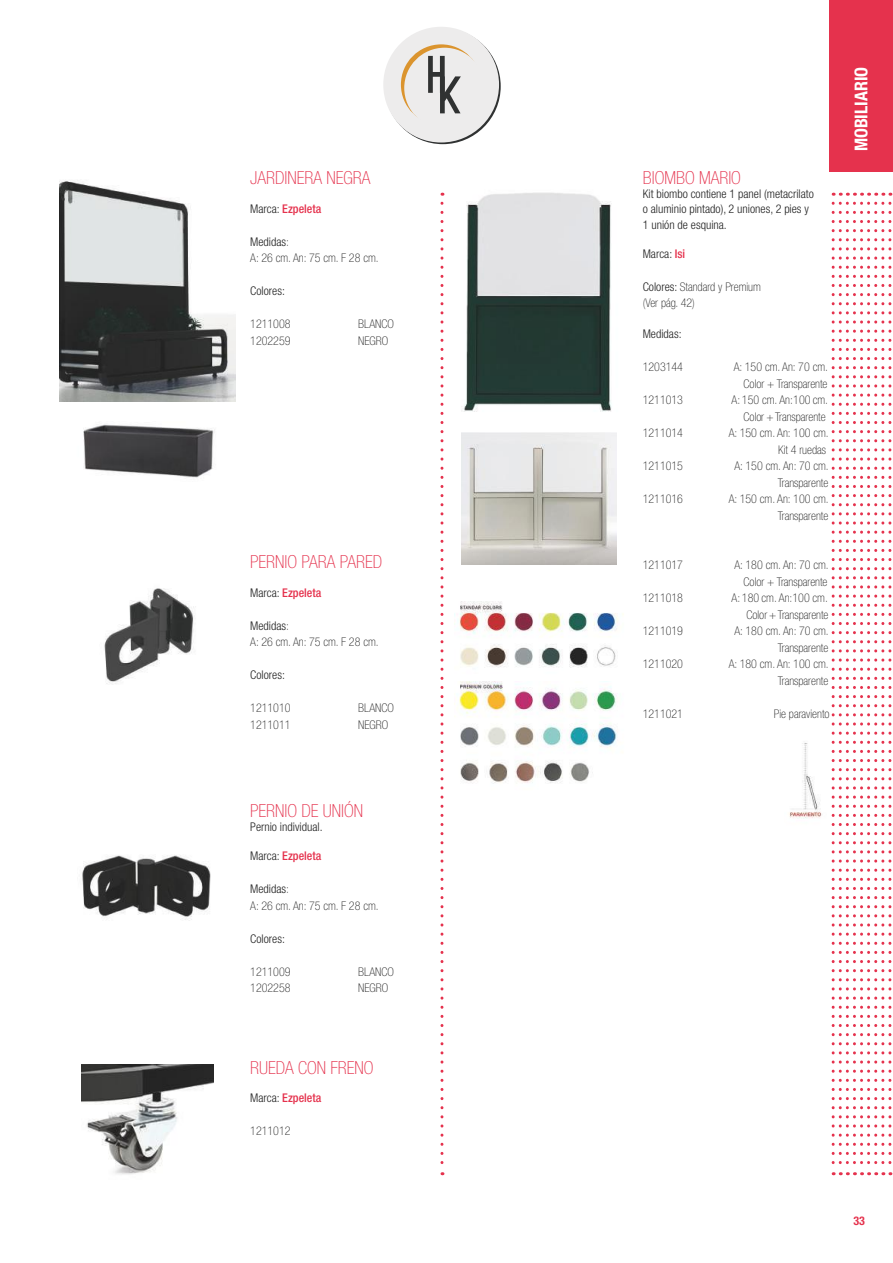
<style>
.page{position:relative;width:893px;height:1263px;background:#fff}
.page>*{position:absolute;margin:0;border:0;box-sizing:border-box;transform-origin:0 0}
.t1{font:100 condensed 18px "Helvetica Neue LT Std";color:#e5324d}
.t2{font:700 condensed 17.7px "Helvetica Neue LT Std";color:#fff}
.t3{font:100 condensed 12px/16.5px "Helvetica Neue LT Std";color:#222;text-align:right}
.t4{font:300 condensed 12px/14.4px "Helvetica Neue LT Std";color:#222}
.t5{font:500 condensed 12px "Helvetica Neue LT Std";color:#e5324d}
.t6{font:700 condensed 12px "Helvetica Neue LT Std";color:#e5324d}
.s1{font-weight:300;color:#222}
.s2{font-weight:300}
.s3{font-weight:500;color:#e5324d}
</style>
<div class="page">
<div style="left:830px;top:0;width:63px;height:171px;background:#e5324d"></div>
<svg style="left:440px;top:203px;width:3px;height:972px"></svg>
<svg style="left:832px;top:203px;width:59px;height:972px"></svg>
<svg style="left:385px;top:28px;width:116px;height:116px"></svg>
<div style="left:383px;top:27px;width:116px;height:115px;background:#edecec;border-radius:50%"></div>
<svg style="left:401px;top:44px;width:80px;height:81px"></svg>
<div style="left:404px;top:48px;width:81px;height:80px;background:#edecec;border-radius:50%"></div>
<svg style="left:428px;top:56px;width:33px;height:57px"></svg>
<img style="left:59px;top:401px;width:177px;height:77px">
<img style="left:59px;top:181px;width:177px;height:220px">
<img style="left:82px;top:855px;width:129px;height:65px">
<img style="left:104px;top:588px;width:90px;height:96px">
<img style="left:82px;top:1065px;width:132px;height:110px">
<img style="left:464px;top:192px;width:147px;height:220px">
<img style="left:461px;top:432px;width:156px;height:132px">
<img style="left:789px;top:743px;width:33px;height:76px">
<img style="left:457px;top:601px;width:167px;height:67px">
<img style="left:459px;top:682px;width:158px;height:102px">
<h1 class="t1" style="left:250px;top:167px;width:122px">JARDINERA NEGRA</h1>
<p class="t5" style="left:250px;top:201px;width:73px"><span class="s1">Marca:</span> Ezpeleta</p>
<p class="t3" style="left:250px;top:233px;width:130px;text-align:left"><span class="s2">Medidas</span>:<br>A: 26 cm. An: 75 cm. F 28 cm.</p>
<p class="t4" style="left:250px;top:284px;width:36px">Colores:</p>
<p class="t3" style="left:250px;top:316px;width:42px">1211008</p>
<p class="t3" style="left:358px;top:316px;width:37px">BLANCO</p>
<p class="t3" style="left:250px;top:332px;width:42px">1202259</p>
<p class="t3" style="left:358px;top:332px;width:32px">NEGRO</p>
<h1 class="t1" style="left:250px;top:552px;width:133px">PERNIO PARA PARED</h1>
<p class="t5" style="left:250px;top:585px;width:73px"><span class="s1">Marca:</span> Ezpeleta</p>
<p class="t3" style="left:250px;top:617px;width:130px;text-align:left"><span class="s2">Medidas</span>:<br>A: 26 cm. An: 75 cm. F 28 cm.</p>
<p class="t4" style="left:250px;top:668px;width:36px">Colores:</p>
<p class="t3" style="left:250px;top:700px;width:42px">1211010</p>
<p class="t3" style="left:358px;top:700px;width:37px">BLANCO</p>
<p class="t3" style="left:250px;top:716px;width:42px">1211011</p>
<p class="t3" style="left:358px;top:716px;width:32px">NEGRO</p>
<h1 class="t1" style="left:250px;top:800px;width:114px">PERNIO DE UNIÓN</h1>
<p class="t4" style="left:250px;top:820px;width:74px">Pernio individual.</p>
<p class="t5" style="left:250px;top:849px;width:73px"><span class="s1">Marca:</span> Ezpeleta</p>
<p class="t3" style="left:250px;top:880px;width:130px;text-align:left"><span class="s2">Medidas</span>:<br>A: 26 cm. An: 75 cm. F 28 cm.</p>
<p class="t4" style="left:250px;top:931px;width:36px">Colores:</p>
<p class="t3" style="left:250px;top:963px;width:42px">1211009</p>
<p class="t3" style="left:358px;top:963px;width:37px">BLANCO</p>
<p class="t3" style="left:250px;top:979px;width:42px">1202258</p>
<p class="t3" style="left:358px;top:979px;width:32px">NEGRO</p>
<h1 class="t1" style="left:250px;top:1057px;width:125px">RUEDA CON FRENO</h1>
<p class="t5" style="left:250px;top:1091px;width:73px"><span class="s1">Marca:</span> Ezpeleta</p>
<p class="t3" style="left:250px;top:1123px;width:42px">1211012</p>
<h1 class="t1" style="left:643px;top:167px;width:100px">BIOMBO MARIO</h1>
<p class="t4" style="left:643px;top:187px;width:173px">Kit biombo contiene 1 panel (metacrilato o aluminio pintado), 2 uniones, 2 pies y</p>
<p class="t4" style="left:643px;top:218px;width:86px">1 unión de esquina.</p>
<p class="t4" style="left:643px;top:246px;width:44px">Marca: <span class="s3">Isi</span></p>
<p class="t3" style="left:643px;top:278px;width:120px;text-align:left"><span class="s2">Colores:</span> Standard y Premium (Ver pág. 42)</p>
<p class="t4" style="left:643px;top:327px;width:40px">Medidas:</p>
<p class="t3" style="left:643px;top:359px;width:42px">1203144</p>
<p class="t3" style="left:734px;top:359px;width:96px">A: 150 cm. An: 70 cm.<br>Color + Transparente</p>
<p class="t3" style="left:643px;top:392px;width:42px">1211013</p>
<p class="t3" style="left:732px;top:392px;width:98px">A: 150 cm. An:100 cm.<br>Color + Transparente</p>
<p class="t3" style="left:643px;top:425px;width:42px">1211014</p>
<p class="t3" style="left:729px;top:425px;width:102px">A: 150 cm. An: 100 cm.<br>Kit 4 ruedas</p>
<p class="t3" style="left:643px;top:458px;width:42px">1211015</p>
<p class="t3" style="left:734px;top:458px;width:96px">A: 150 cm. An: 70 cm.<br>Transparente</p>
<p class="t3" style="left:643px;top:491px;width:42px">1211016</p>
<p class="t3" style="left:729px;top:491px;width:102px">A: 150 cm. An: 100 cm.<br>Transparente</p>
<p class="t3" style="left:643px;top:557px;width:42px">1211017</p>
<p class="t3" style="left:734px;top:557px;width:96px">A: 180 cm. An: 70 cm.<br>Color + Transparente</p>
<p class="t3" style="left:643px;top:590px;width:42px">1211018</p>
<p class="t3" style="left:732px;top:590px;width:98px">A: 180 cm. An:100 cm.<br>Color + Transparente</p>
<p class="t3" style="left:643px;top:623px;width:42px">1211019</p>
<p class="t3" style="left:734px;top:623px;width:96px">A: 180 cm. An: 70 cm.<br>Transparente</p>
<p class="t3" style="left:643px;top:656px;width:42px">1211020</p>
<p class="t3" style="left:729px;top:656px;width:102px">A: 180 cm. An: 100 cm.<br>Transparente</p>
<p class="t3" style="left:643px;top:705px;width:42px">1211021</p>
<p class="t3" style="left:774px;top:705px;width:57px">Pie paraviento</p>
<h2 class="t2" style="left:850px;top:151px;width:86px;rotate:-90deg">MOBILIARIO</h2>
<p class="t6" style="left:853px;top:1213px;width:13px">33</p>
</div>
